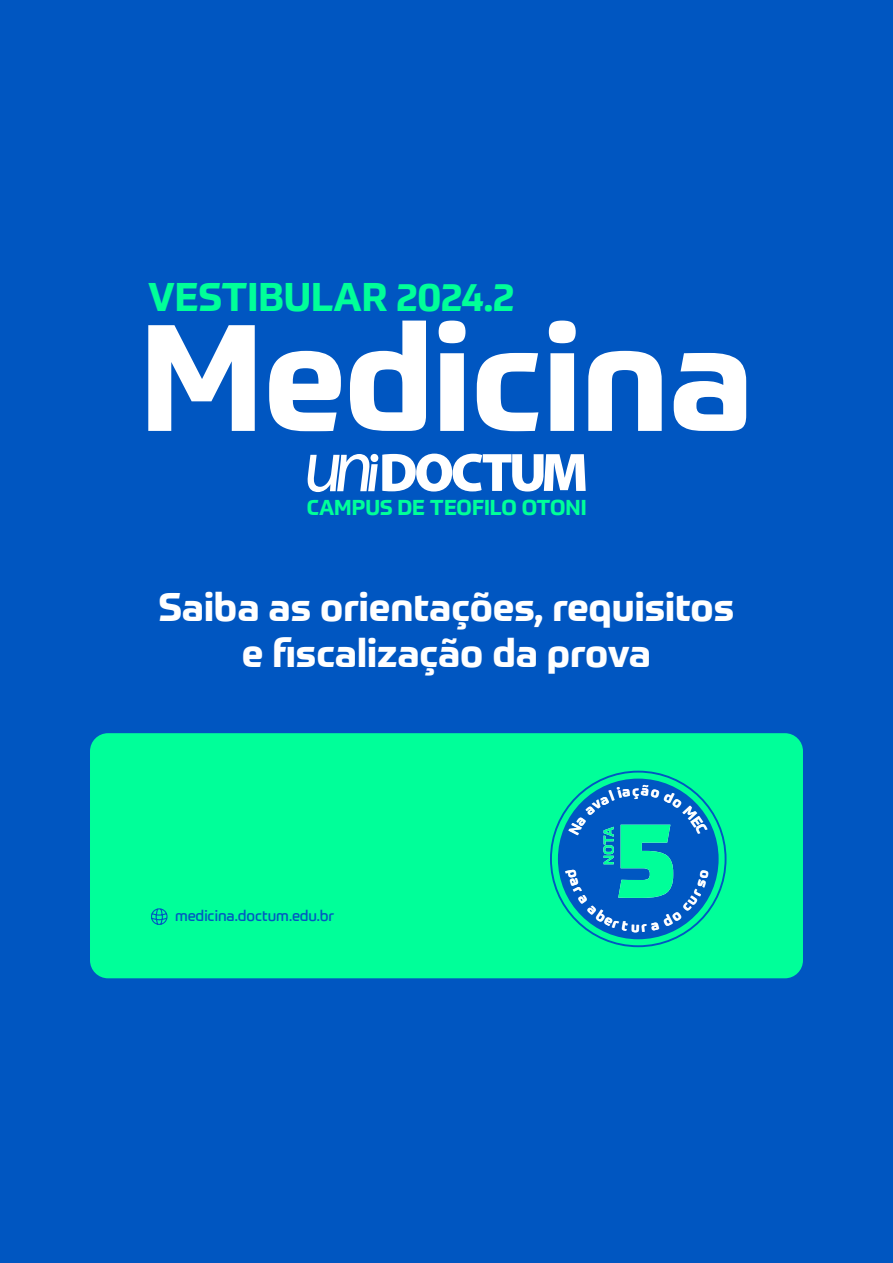
<style>
.page{position:relative;width:893px;height:1263px;background:#0056c1}
.page>*{position:absolute;margin:0;border:0;box-sizing:border-box;transform-origin:0 0}
.t1{font:700 148.5px "Prometo";color:#fff}
.t2{font:700 39px/46.8px "Prometo";color:#fff;text-align:center}
.t3{font:700 39px "Prometo";color:#0f9}
.t4{font:700 21px "Prometo";color:#0f9}
.t5{font:15px "Prometo";color:#0057c2}
</style>
<div class="page">
<div style="left:90px;top:733px;width:713px;height:245px;background:#0f9;border-radius:18px"></div>
<svg style="left:308px;top:454px;width:278px;height:38px"></svg>
<svg style="left:151px;top:908px;width:17px;height:17px"></svg>
<svg style="left:550px;top:771px;width:176px;height:176px;fill:#0057c2"></svg>
<div style="left:552px;top:772px;width:173px;height:173px;border:6px solid #0f9;border-radius:50%"></div>
<svg style="left:565px;top:785px;width:144px;height:147px"></svg>
<p class="t3" style="left:148px;top:273px;width:368px">VESTIBULAR 2024.2</p>
<h1 class="t1" style="left:140px;top:285px;width:615px">Medicina</h1>
<p class="t4" style="left:307px;top:494px;width:281px">CAMPUS DE TEOFILO OTONI</p>
<p class="t2" style="left:159px;top:583px;width:577px">Saiba as orientações, requisitos e fiscalização da prova</p>
<p class="t5" style="left:175px;top:907px;width:161px">medicina.doctum.edu.br</p>
</div>
